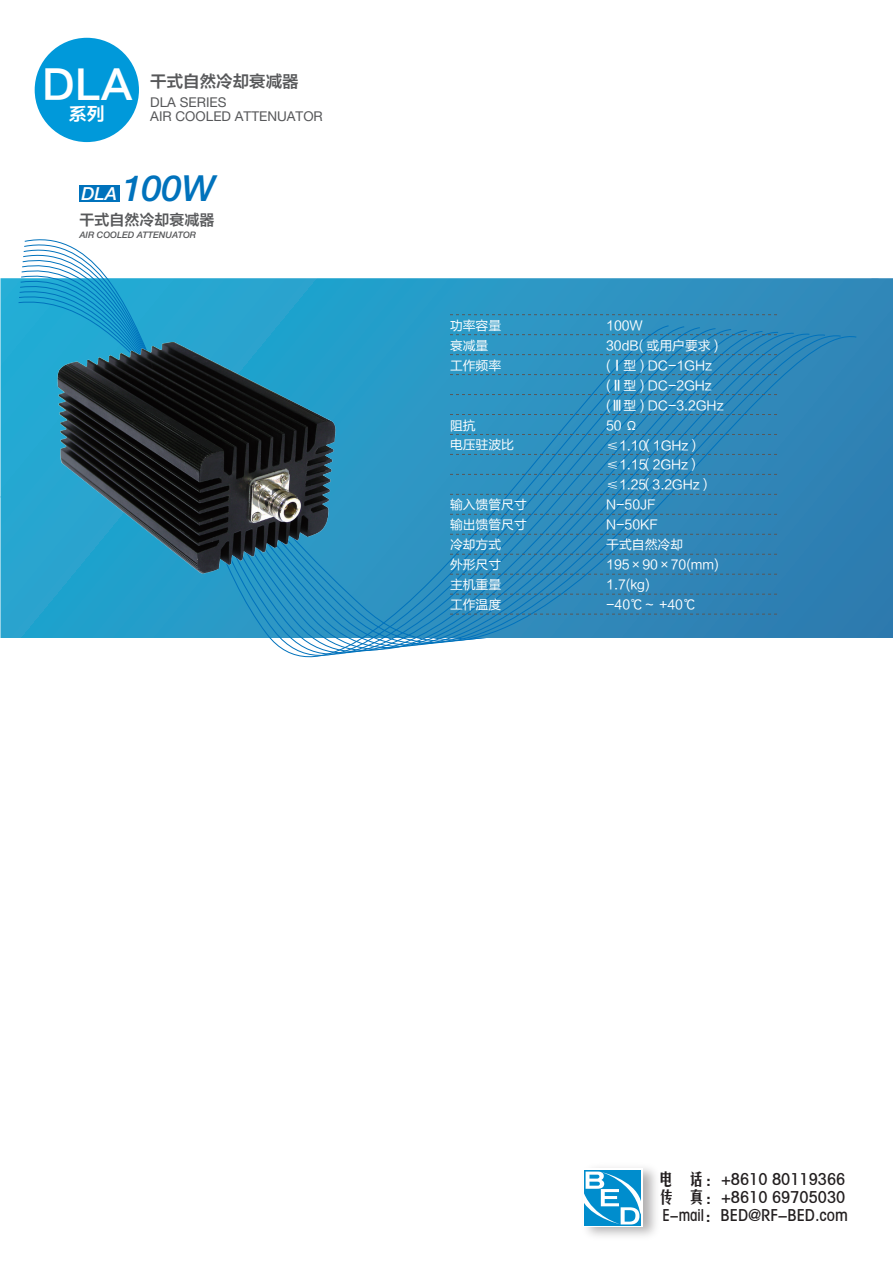
<style>
.page{position:relative;width:893px;height:1263px;background:#fff}
.page>*{position:absolute;margin:0;border:0;box-sizing:border-box;transform-origin:0 0}
.t1{font:39px "FZLTZCHK GBK1 0";color:#fff}
.t2{font:italic 500 36px "Helvetica Neue LT Std";color:#0072bc}
.t3{font:18px "FZLTZCHK GBK1 0";color:#fff}
.t4{font:16.5px/18px "FZMHK GBK1 0";color:#231f20}
.t5{font:16.5px "FZLTZCHK GBK1 0";color:#57585a}
.t6{font:15px "FZLTZCHK GBK1 0";color:#57585a}
.t7{font:13.5px/13.5px "Helvetica Neue LT Pro";color:#57585a}
.t8{font:12.9px/20px "FZLTHJW GB1 0";color:#fff}
.t9{font:italic 500 9px "Helvetica Neue LT Std";color:#57585a}
.s1{font-size:18px;color:#fff}
</style>
<div class="page">
<svg style="left:584px;top:1170px;width:57px;height:56px"></svg>
<svg style="left:584px;top:1171px;width:57px;height:53px"></svg>
<svg style="left:1px;top:278px;width:892px;height:360px;background:#2b93c1"></svg>
<svg style="left:18px;top:292px;width:839px;height:366px;background:#3997c4"></svg>
<div style="left:35px;top:38px;width:104px;height:104px;background:#0099da;border-radius:50%"></div>
<div style="left:79px;top:185px;width:41px;height:16px;background:#0072bc"></div>
<img style="left:51px;top:333px;width:293px;height:246px">
<svg style="left:450px;top:314px;width:327px;height:1px"></svg>
<svg style="left:450px;top:334px;width:327px;height:1px"></svg>
<svg style="left:450px;top:354px;width:327px;height:1px"></svg>
<svg style="left:450px;top:374px;width:327px;height:1px"></svg>
<svg style="left:450px;top:394px;width:327px;height:1px"></svg>
<svg style="left:450px;top:414px;width:327px;height:1px"></svg>
<svg style="left:450px;top:434px;width:327px;height:1px"></svg>
<svg style="left:450px;top:454px;width:327px;height:1px"></svg>
<svg style="left:450px;top:474px;width:327px;height:1px"></svg>
<svg style="left:450px;top:494px;width:327px;height:1px"></svg>
<svg style="left:450px;top:514px;width:327px;height:1px"></svg>
<svg style="left:450px;top:534px;width:327px;height:1px"></svg>
<svg style="left:450px;top:554px;width:327px;height:1px"></svg>
<svg style="left:450px;top:574px;width:330px;height:1px"></svg>
<svg style="left:450px;top:594px;width:330px;height:1px"></svg>
<svg style="left:450px;top:614px;width:330px;height:1px"></svg>
<h1 class="t1" style="left:42px;top:63px;width:92px">DLA</h1>
<h3 class="t3" style="left:69px;top:104px;width:37px">系列</h3>
<p class="t7" style="left:150px;top:96px;width:174px">DLA SERIES<br>AIR COOLED ATTENUATOR</p>
<p class="t5" style="left:150px;top:72px;width:150px">干式自然冷却衰减器</p>
<h2 class="t2" style="left:81px;top:167px;width:135px"><span class="s1">DLA</span> 100W</h2>
<p class="t6" style="left:79px;top:211px;width:136px">干式自然冷却衰减器</p>
<p class="t9" style="left:79px;top:229px;width:118px">AIR COOLED ATTENUATOR</p>
<p class="t8" style="left:450px;top:316px;width:53px">功率容量衰减量工作频率</p>
<p class="t8" style="left:450px;top:415px;width:66px">阻抗<br>电压驻波比</p>
<p class="t8" style="left:450px;top:495px;width:78px">输入馈管尺寸输出馈管尺寸冷却方式<br>外形尺寸<br>主机重量<br>工作温度</p>
<p class="t8" style="left:606px;top:316px;width:119px">100W<br>30dB( 或用户要求 ) (Ⅰ型 ) DC-1GHz (Ⅱ型 ) DC-2GHz (Ⅲ型 ) DC-3.2GHz<br>50 Ω<br>≤1.10（1GHz）≤1.15（2GHz）≤1.25（3.2GHz）<br>N-50JF<br>N-50KF<br>干式自然冷却<br>195×90×70(mm)<br>1.7(kg)<br>-40℃～ +40℃</p>
<p class="t4" style="left:658px;top:1170px;width:192px">电 话：+8610 80119366传 真：+8610 69705030<br>E-mail：BED@RF-BED.com</p>
</div>
